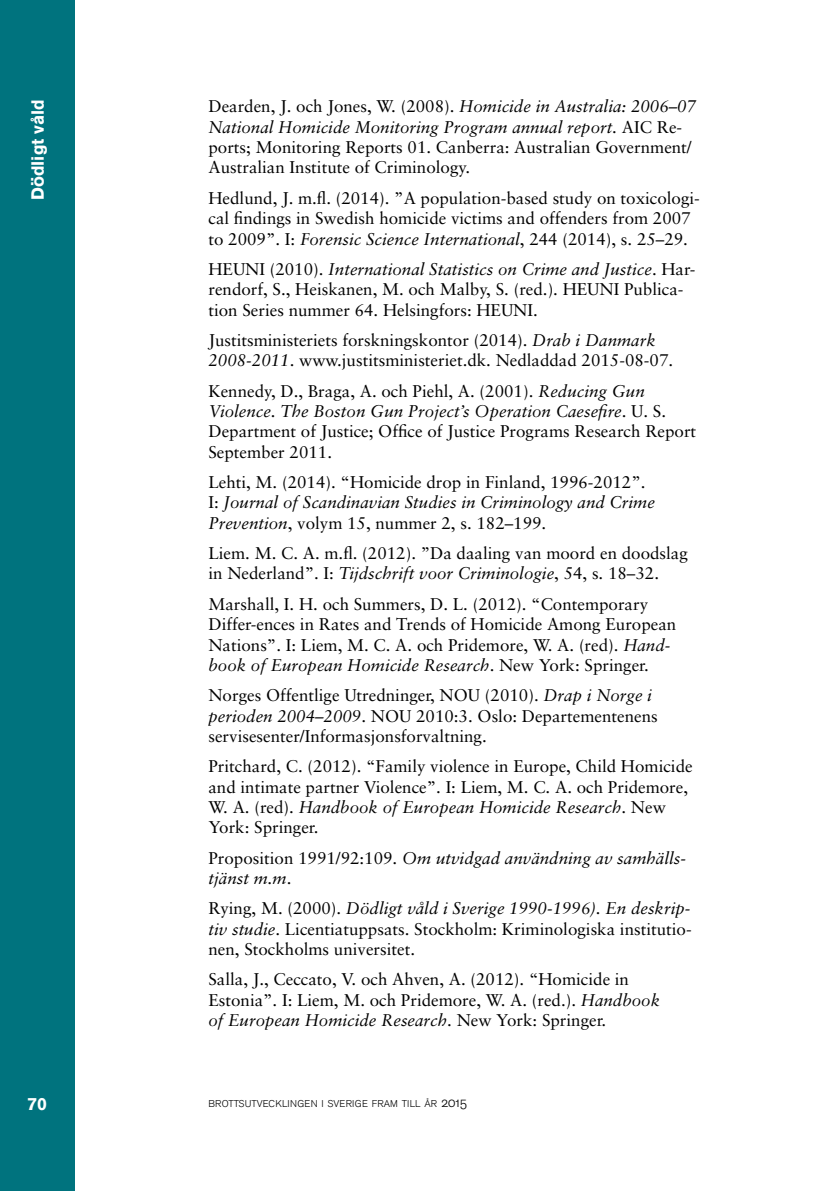
<style>
.page{position:relative;width:819px;height:1191px;background:#fff}
.page>*{position:absolute;margin:0;border:0;box-sizing:border-box;transform-origin:0 0}
.t1{font:700 17.5px "Akzidenz Grotesk BE";color:#fff}
.t2{font:16.97px/20.3px "Sabon";color:#000}
.t3{font:italic 16.97px/20.3px "Sabon";color:#000}
.t4{font:9.8px "Akzidenz Grotesk BE Light Os F";letter-spacing:.02em;color:#000}
.s1{font-style:italic}
.s2{font-style:normal}
.s3{font-size:14px}
</style>
<div class="page">
<div style="left:0;top:0;width:74px;height:1191px;background:#00737e"></div>
<p class="t1" style="left:28px;top:200px;width:102px;rotate:-90deg">Dödligt våld</p>
<p class="t2" style="left:208px;top:96px;width:489px">Dearden, J. och Jones, W. (2008). <span class="s1">Homicide in Australia: 2006–07<br>National Homicide Monitoring Program annual report.</span> AIC Re&shy;ports; Monitoring Reports 01. Canberra: Australian Government/ Australian Institute of Criminology.</p>
<p class="t2" style="left:208px;top:187px;width:493px">Hedlund, J. m.fl. (2014). ”A population-based study on toxicologi&shy;cal findings in Swedish homicide victims and offenders from 2007 to 2009”. I: <span class="s1">Forensic Science International</span>, 244 (2014), s. 25–29.</p>
<p class="t2" style="left:208px;top:259px;width:488px">HEUNI (2010). <span class="s1">International Statistics on Crime and Justice</span>. Har&shy;rendorf, S., Heiskanen, M. och Malby, S. (red.). HEUNI Publica&shy;tion Series nummer 64. Helsingfors: HEUNI.</p>
<p class="t2" style="left:208px;top:330px;width:466px">Justitsministeriets forskningskontor (2014). <span class="s1">Drab i Danmark<br>2008-2011</span>. www.justitsministeriet.dk. Nedladdad 2015-08-07.</p>
<p class="t2" style="left:208px;top:380px;width:489px">Kennedy, D., Braga, A. och Piehl, A. (2001). <span class="s1">Reducing Gun Violence. The Boston Gun Project’s Operation Caesefire</span>. U. S.<br>Department of Justice; Office of Justice Programs Research Report September 2011.</p>
<p class="t2" style="left:208px;top:472px;width:448px">Lehti, M. (2014). “Homicide drop in Finland, 1996-2012”.<br>I: <span class="s1">Journal of Scandinavian Studies in Criminology and Crime<br>Prevention</span>, volym 15, nummer 2, s. 182–199.</p>
<p class="t2" style="left:208px;top:543px;width:481px">Liem. M. C. A. m.fl. (2012). ”Da daaling van moord en doodslag in Nederland”. I: <span class="s1">Tijdschrift voor Criminologie</span>, 54, s. 18–32.</p>
<p class="t2" style="left:208px;top:593px;width:469px">Marshall, I. H. och Summers, D. L. (2012). “Contemporary Differ-ences in Rates and Trends of Homicide Among European Nations”. I: Liem, M. C. A. och Pridemore, W. A. (red). <span class="s1">Hand&shy;book of European Homicide Research</span>. New York: Springer.</p>
<p class="t2" style="left:208px;top:685px;width:451px">Norges Offentlige Utredninger, NOU (2010). <span class="s1">Drap i Norge i perioden 2004–2009</span>. NOU 2010:3. Oslo: Departementenens servisesenter/Informasjonsforvaltning.</p>
<p class="t2" style="left:208px;top:756px;width:485px">Pritchard, C. (2012). “Family violence in Europe, Child Homicide and intimate partner Violence”. I: Liem, M. C. A. och Pridemore, W. A. (red). <span class="s1">Handbook of European Homicide Research</span>. New York: Springer.</p>
<p class="t3" style="left:208px;top:847px;width:479px"><span class="s2">Proposition 1991/92:109.</span> Om utvidgad användning av samhälls&shy;tjänst m.m<span class="s2">.</span></p>
<p class="t2" style="left:208px;top:898px;width:484px;text-align:justify">Rying, M. (2000). <span class="s1">Dödligt våld i Sverige 1990-1996). En deskrip&shy;tiv studie</span>. Licentiatuppsats. Stockholm: Kriminologiska institutio&shy;nen, Stockholms universitet.</p>
<p class="t2" style="left:208px;top:969px;width:453px">Salla, J., Ceccato, V. och Ahven, A. (2012). “Homicide in<br>Estonia”. I: Liem, M. och Pridemore, W. A. (red.). <span class="s1">Handbook of European Homicide Research</span>. New York: Springer.</p>
<p class="t1" style="left:28px;top:1093px;width:21px">70</p>
<p class="t4" style="left:208px;top:1098px;width:260px">BROTTSUTVECKLINGEN I SVERIGE FRAM TILL ÅR <span class="s3">2015</span></p>
</div>
